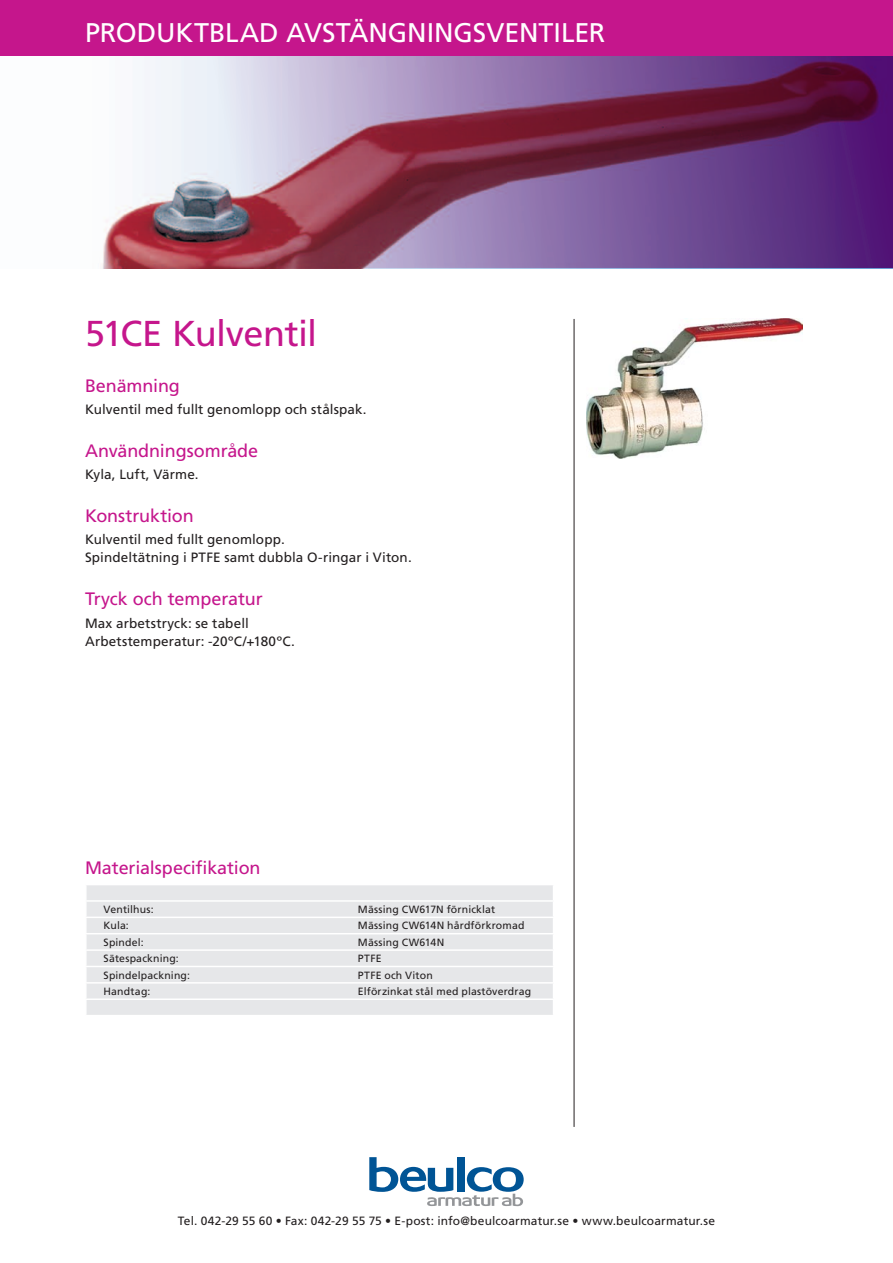
<style>
.page{position:relative;width:893px;height:1263px;background:#fff}
.page>*{position:absolute;margin:0;border:0;box-sizing:border-box;transform-origin:0 0}
.Artikelgrupp{font:36px "Frutiger LT Std";letter-spacing:-.02em;color:#c5168c}
.Produktgruppsrubrik{font:27px "Frutiger LT Std";color:#fff}
.Mellanrubrik{font:18px "Frutiger LT Std";letter-spacing:-.005em;color:#c5168c}
.Materialspecrubrik{font:18px "Frutiger LT Std";letter-spacing:-.01em;color:#c5168c}
.Brödtext{font:13.5px "Frutiger LT Std";letter-spacing:.01em;color:#231f20}
.Adresstext{font:12px "Frutiger LT Std";letter-spacing:.01em;color:#231f20}
.MaterialspecText{font:10.5px "Frutiger LT Std";letter-spacing:.015em;color:#231f20}
</style>
<div class="page">
<svg style="left:0;top:55px;width:893px;height:213px"></svg>
<div style="left:0;top:0;width:893px;height:55px;background:#c5168c"></div>
<svg style="left:369px;top:1157px;width:155px;height:49px"></svg>
<hr style="left:574px;top:319px;width:1px;height:808px;background:#231f20">
<div style="left:87px;top:885px;width:466px;height:130px;background:#e6e7e9"></div>
<hr style="left:85px;top:900px;width:469px;height:2px;background:#fff">
<hr style="left:85px;top:916px;width:469px;height:2px;background:#fff">
<hr style="left:85px;top:933px;width:469px;height:1px;background:#fff">
<hr style="left:85px;top:949px;width:469px;height:2px;background:#fff">
<hr style="left:85px;top:966px;width:469px;height:1px;background:#fff">
<hr style="left:85px;top:982px;width:469px;height:1px;background:#fff">
<hr style="left:85px;top:998px;width:469px;height:2px;background:#fff">
<svg style="left:86px;top:885px;width:1px;height:130px"></svg>
<img style="left:587px;top:319px;width:216px;height:139px">
<p class="Produktgruppsrubrik" style="left:85px;top:16px;width:491px">PRODUKTBLAD Avstängningsventiler</p>
<p class="Artikelgrupp" style="left:85px;top:312px;width:234px">51CE Kulventil</p>
<p class="Mellanrubrik" style="left:85px;top:375px;width:96px">Benämning</p>
<p class="Brödtext" style="left:85px;top:402px;width:283px">Kulventil med fullt genomlopp och stålspak.</p>
<p class="Mellanrubrik" style="left:85px;top:440px;width:175px">Användningsområde</p>
<p class="Brödtext" style="left:85px;top:467px;width:115px">Kyla, Luft, Värme.</p>
<p class="Mellanrubrik" style="left:85px;top:505px;width:110px">Konstruktion</p>
<p class="Brödtext" style="left:85px;top:532px;width:201px">Kulventil med fullt genomlopp.</p>
<p class="Brödtext" style="left:85px;top:550px;width:328px">Spindeltätning i PTFE samt dubbla O-ringar i Viton.</p>
<p class="Mellanrubrik" style="left:85px;top:588px;width:179px">Tryck och temperatur</p>
<p class="Brödtext" style="left:85px;top:615px;width:165px">Max arbetstryck: se tabell</p>
<p class="Brödtext" style="left:85px;top:633px;width:211px">Arbetstemperatur: -20ºC/+180ºC.</p>
<p class="Materialspecrubrik" style="left:85px;top:857px;width:177px">Materialspecifikation</p>
<p class="MaterialspecText" style="left:104px;top:903px;width:52px">Ventilhus:</p>
<p class="MaterialspecText" style="left:358px;top:903px;width:139px">Mässing CW617N förnicklat</p>
<p class="MaterialspecText" style="left:104px;top:920px;width:27px">Kula:</p>
<p class="MaterialspecText" style="left:358px;top:920px;width:168px">Mässing CW614N hårdförkromad</p>
<p class="MaterialspecText" style="left:104px;top:936px;width:42px">Spindel:</p>
<p class="MaterialspecText" style="left:358px;top:936px;width:86px">Mässing CW614N</p>
<p class="MaterialspecText" style="left:104px;top:952px;width:77px">Sätespackning:</p>
<p class="MaterialspecText" style="left:358px;top:952px;width:25px">PTFE</p>
<p class="MaterialspecText" style="left:104px;top:969px;width:88px">Spindelpackning:</p>
<p class="MaterialspecText" style="left:358px;top:969px;width:76px">PTFE och Viton</p>
<p class="MaterialspecText" style="left:104px;top:985px;width:48px">Handtag:</p>
<p class="MaterialspecText" style="left:358px;top:985px;width:175px">Elförzinkat stål med plastöverdrag</p>
<p class="Adresstext" style="left:178px;top:1214px;width:539px">Tel. 042-29 55 60 • Fax: 042-29 55 75 • E-post: info@beulcoarmatur.se • www.beulcoarmatur.se</p>
</div>
